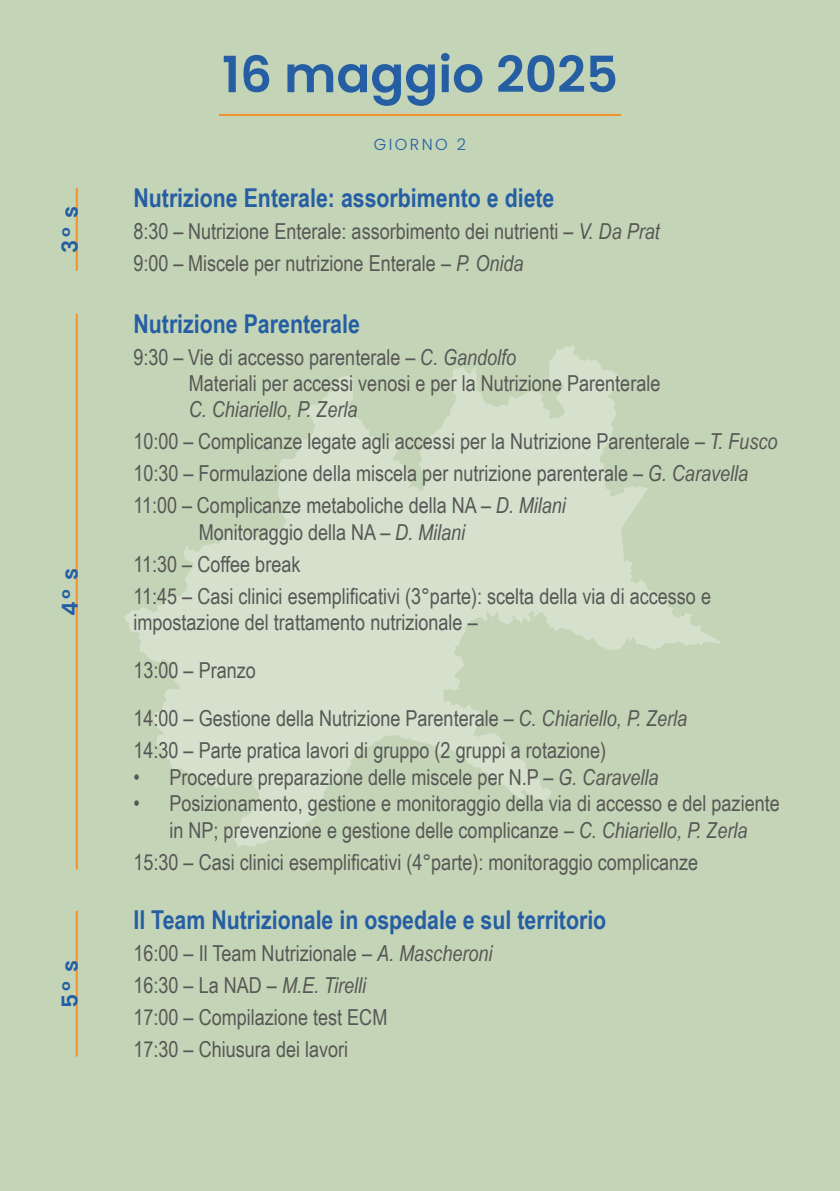
<style>
.page{position:relative;width:840px;height:1191px;background:#fff}
.page>*{position:absolute;margin:0;border:0;box-sizing:border-box;transform-origin:0 0}
.t1{font:600 50px "Poppins";color:#265ea3}
.t2{font:700 26px "Arial Narrow";color:#265ea3}
.t3{font:22px/32px "Arial Narrow";color:#575756}
.t4{font:600 22px "Poppins";color:#265ea3}
.t5{font:300 16px "Poppins";letter-spacing:.15em;color:#265ea3}
.s1{font-style:italic}
</style>
<div class="page">
<div style="left:0;top:0;width:839px;height:1191px;background:#c4d5b7"></div>
<svg style="left:125px;top:345px;width:594px;height:502px"></svg>
<hr style="left:76px;top:188px;width:2px;height:83px;background:#f3912b">
<hr style="left:76px;top:314px;width:2px;height:555px;background:#f3912b">
<hr style="left:76px;top:911px;width:2px;height:145px;background:#f3912b">
<hr style="left:219px;top:114px;width:401px;height:2px;background:#f3912b">
<p class="t4" style="left:57px;top:253px;width:48px;rotate:-90deg">3° s</p>
<p class="t4" style="left:57px;top:615px;width:50px;rotate:-90deg">4° s</p>
<p class="t4" style="left:57px;top:1007px;width:49px;rotate:-90deg">5° s</p>
<h1 class="t1" style="left:222px;top:46px;width:397px">16 maggio 2025</h1>
<p class="t5" style="left:373px;top:135px;width:94px">GIORNO 2</p>
<p class="t2" style="left:133px;top:178px;width:422px">Nutrizione Enterale: assorbimento e diete</p>
<p class="t3" style="left:133px;top:214px;width:527px">8:30 – Nutrizione Enterale: assorbimento dei nutrienti – <span class="s1">V. Da Prat<br></span>9:00 – Miscele per nutrizione Enterale – <span class="s1">P. Onida</span></p>
<p class="t2" style="left:133px;top:304px;width:228px">Nutrizione Parenterale</p>
<p class="t3" style="left:188px;top:343px;width:473px;line-height:26.4px;text-indent:-55px">9:30 – Vie di accesso parenterale – <span class="s1">C. Gandolfo<br></span>Materiali per accessi venosi e per la Nutrizione Parenterale</p>
<p class="t3" style="left:133px;top:393px;width:645px;text-indent:55px"><span class="s1">C. Chiariello, P. Zerla<br></span>10:00 – Complicanze legate agli accessi per la Nutrizione Parenterale – <span class="s1">T. Fusco </span>10:30 – Formulazione della miscela per nutrizione parenterale – <span class="s1">G. Caravella </span>11:00 – Complicanze metaboliche della NA – <span class="s1">D. Milani</span></p>
<p class="t3" style="left:133px;top:515px;width:578px;text-indent:65px">Monitoraggio della NA – <span class="s1">D. Milani<br></span>11:30 – Coffee break<br>11:45 – Casi clinici esemplificativi (3°parte): scelta della via di accesso e</p>
<p class="t3" style="left:133px;top:598px;width:555px;line-height:48px">impostazione del trattamento nutrizionale –<br>13:00 – Pranzo<br>14:00 – Gestione della Nutrizione Parenterale – <span class="s1">C. Chiariello, P. Zerla</span></p>
<p class="t3" style="left:133px;top:734px;width:474px">14:30 – Parte pratica lavori di gruppo (2 gruppi a rotazione)</p>
<p class="t3" style="left:133px;top:760px;width:526px">• Procedure preparazione delle miscele per N.P – <span class="s1">G. Caravella</span></p>
<p class="t3" style="left:133px;top:789px;width:647px;line-height:26.4px;text-align:center">• Posizionamento, gestione e monitoraggio della via di accesso e del paziente in NP; prevenzione e gestione delle complicanze – <span class="s1">C. Chiariello, P. Zerla</span></p>
<p class="t3" style="left:133px;top:845px;width:566px">15:30 – Casi clinici esemplificativi (4°parte): monitoraggio complicanze</p>
<p class="t2" style="left:133px;top:900px;width:474px">Il Team Nutrizionale in ospedale e sul territorio</p>
<p class="t3" style="left:133px;top:936px;width:360px">16:00 – Il Team Nutrizionale – <span class="s1">A. Mascheroni<br></span>16:30 – La NAD – <span class="s1">M.E. Tirelli<br></span>17:00 – Compilazione test ECM<br>17:30 – Chiusura dei lavori</p>
</div>
